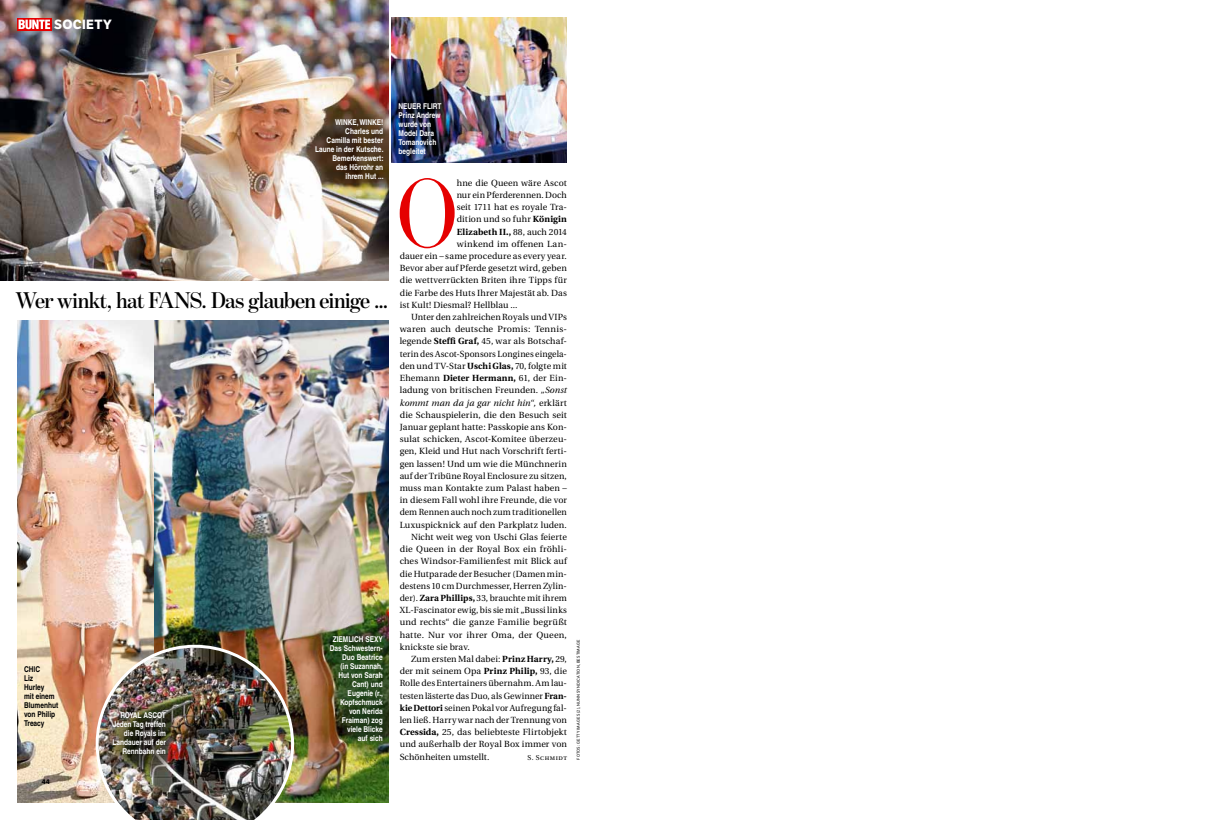
<style>
.page{position:relative;width:1219px;height:820px;background:#fff}
.page>*{position:absolute;margin:0;border:0;box-sizing:border-box;transform-origin:0 0}
.t1{font:98.1px "Benton Mod Disp";color:#e50000}
.t2{font:600 23px "Benton Mod Disp";letter-spacing:-.03em;color:#000}
.t3{font:700 13px "LFT Etica";color:#fff}
.t4{font:8.9px "Utopia";letter-spacing:.01em;color:#000}
.t5{font:8.9px "Utopia";letter-spacing:.01em;color:#000;scale:.96 1}
.t6{font:italic 8.9px "Utopia";color:#000}
.t7{font:700 8.9px "Utopia";letter-spacing:.02em;color:#000}
.t8{font:8.9px "Utopia";letter-spacing:.035em;color:#000}
.t9{font:700 condensed 8px/9px "Helvetica LT";color:#fff;text-align:right}
.t10{font:700 condensed 8px/9px "Helvetica LT";color:#000}
.t11{font:7.1px "Utopia Regular SC";letter-spacing:.08em;color:#000}
.t12{font:700 6.5px "LFT Etica";color:#000}
.t13{font:4px "LFT Etica";letter-spacing:.055em;color:#000}
.s1{font-weight:700}
.s2{font-weight:400}
.s3{font-style:italic}
.s4{font-style:normal}
</style>
<div class="page">
<img style="left:17px;top:320px;width:371px;height:482px">
<img style="left:0;top:0;width:388px;height:280px">
<img style="left:391px;top:17px;width:176px;height:145px">
<svg style="left:17px;top:18px;width:35px;height:12px"></svg>
<svg style="left:19px;top:20px;width:31px;height:9px"></svg>
<img style="left:96px;top:644px;width:198px;height:175px">
<h3 class="t3" style="left:54px;top:17px;width:59px">SOCIETY</h3>
<p class="t9" style="left:315px;top:118px;width:70px">winke, winke!<br>Charles und<br>Camilla mit bester<br>Laune in der Kutsche.<br>Bemerkenswert:<br>das Hörrohr an<br>ihrem Hut ...</p>
<h2 class="t2" style="left:16px;top:287px;width:374px">Wer winkt, hat FANS. Das glauben einige ...</h2>
<p class="t10" style="left:24px;top:663px;width:36px">chic<br>Liz<br>Hurley<br>mit einem<br>Blumenhut von Philip<br>Treacy</p>
<p class="t12" style="left:42px;top:777px;width:10px">44</p>
<p class="t9" style="left:113px;top:710px;width:55px">royal ascot<br>Jeden Tag treffen die Royals im<br>Landauer auf der<br>Rennbahn ein</p>
<p class="t9" style="left:330px;top:634px;width:55px">Ziemlich sexy<br>Das Schwestern-<br>Duo Beatrice<br>(in Suzannah,<br>Hut von Sarah<br>Cant) und<br>Eugenie (r.,<br>Kopfschmuck von Nerida<br>Fraiman) zog viele Blicke<br>auf sich</p>
<p class="t9" style="left:399px;top:102px;width:43px;text-align:left">neuer flirt<br>Prinz Andrew wurde von<br>Model Dara<br>Tomanovich begleitet</p>
<h1 class="t1" style="left:396px;top:159px;width:63px">O</h1>
<p class="t4" style="left:457px;top:178px;width:112px">hne die Queen wäre Ascot</p>
<p class="t4" style="left:457px;top:190px;width:112px">nur ein Pferderennen. Doch</p>
<p class="t4" style="left:457px;top:202px;width:112px">seit 1711 hat es royale Tra-</p>
<p class="t8" style="left:457px;top:214px;width:112px">dition und so fuhr <span class="s1">Königin</span></p>
<p class="t7" style="left:457px;top:226px;width:112px">Elizabeth II., <span class="s2">88, auch 2014</span></p>
<p class="t4" style="left:457px;top:239px;width:112px">winkend im offenen Lan-</p>
<p class="t4" style="left:400px;top:251px;width:169px">dauer ein – same procedure as every year.</p>
<p class="t4" style="left:400px;top:263px;width:169px">Bevor aber auf Pferde gesetzt wird, geben</p>
<p class="t4" style="left:400px;top:275px;width:169px">die wettverrückten Briten ihre Tipps für</p>
<p class="t4" style="left:400px;top:287px;width:169px">die Farbe des Huts Ihrer Majestät ab. Das</p>
<p class="t4" style="left:400px;top:300px;width:119px">ist Kult! Diesmal? Hellblau ...</p>
<p class="t4" style="left:411px;top:312px;width:157px">Unter den zahlreichen Royals und VIPs</p>
<p class="t4" style="left:400px;top:324px;width:169px">waren auch deutsche Promis: Tennis-</p>
<p class="t4" style="left:400px;top:336px;width:169px">legende <span class="s1">Steffi Graf,</span> 45, war als Botschaf-</p>
<p class="t5" style="left:400px;top:348px;width:176px">terin des Ascot-Sponsors Longines eingela-</p>
<p class="t4" style="left:400px;top:361px;width:169px">den und TV-Star <span class="s1">Uschi Glas,</span> 70, folgte mit</p>
<p class="t4" style="left:400px;top:373px;width:169px">Ehemann <span class="s1">Dieter Hermann,</span> 61, der Ein-</p>
<p class="t4" style="left:400px;top:385px;width:169px">ladung von britischen Freunden. <span class="s3">„Sonst</span></p>
<p class="t6" style="left:400px;top:397px;width:169px">kommt man da ja gar nicht hin“, <span class="s4">erklärt</span></p>
<p class="t4" style="left:400px;top:409px;width:169px">die Schauspielerin, die den Besuch seit</p>
<p class="t4" style="left:400px;top:422px;width:169px">Januar geplant hatte: Passkopie ans Kon-</p>
<p class="t4" style="left:400px;top:434px;width:169px">sulat schicken, Ascot-Komitee überzeu-</p>
<p class="t4" style="left:400px;top:446px;width:169px">gen, Kleid und Hut nach Vorschrift ferti-</p>
<p class="t4" style="left:400px;top:458px;width:169px">gen lassen! Und um wie die Münchnerin</p>
<p class="t4" style="left:400px;top:470px;width:169px">auf der Tribüne Royal Enclosure zu sitzen,</p>
<p class="t4" style="left:400px;top:483px;width:169px">muss man Kontakte zum Palast haben –</p>
<p class="t4" style="left:400px;top:495px;width:169px">in diesem Fall wohl ihre Freunde, die vor</p>
<p class="t4" style="left:400px;top:507px;width:169px">dem Rennen auch noch zum traditionellen</p>
<p class="t4" style="left:400px;top:519px;width:169px">Luxuspicknick auf den Parkplatz luden.</p>
<p class="t4" style="left:411px;top:531px;width:157px">Nicht weit weg von Uschi Glas feierte</p>
<p class="t4" style="left:400px;top:544px;width:169px">die Queen in der Royal Box ein fröhli-</p>
<p class="t4" style="left:400px;top:556px;width:169px">ches Windsor-Familienfest mit Blick auf</p>
<p class="t4" style="left:400px;top:568px;width:169px">die Hutparade der Besucher (Damen min-</p>
<p class="t4" style="left:400px;top:580px;width:167px">destens 10 cm Durchmesser, Herren Zylin-</p>
<p class="t4" style="left:400px;top:592px;width:169px">der). <span class="s1">Zara Phillips,</span> 33, brauchte mit ihrem</p>
<p class="t4" style="left:400px;top:605px;width:169px">XL-Fascinator ewig, bis sie mit „Bussi links</p>
<p class="t4" style="left:400px;top:617px;width:169px">und rechts“ die ganze Familie begrüßt</p>
<p class="t4" style="left:400px;top:629px;width:169px">hatte. Nur vor ihrer Oma, der Queen,</p>
<p class="t4" style="left:400px;top:641px;width:72px">knickste sie brav.</p>
<p class="t4" style="left:411px;top:653px;width:157px">Zum ersten Mal dabei: <span class="s1">Prinz Harry,</span> 29,</p>
<p class="t4" style="left:400px;top:666px;width:169px">der mit seinem Opa <span class="s1">Prinz Philip,</span> 93, die</p>
<p class="t4" style="left:400px;top:678px;width:169px">Rolle des Entertainers übernahm. Am lau-</p>
<p class="t4" style="left:400px;top:690px;width:169px">testen lästerte das Duo, als Gewinner <span class="s1">Fran-</span></p>
<p class="t4" style="left:400px;top:702px;width:169px"><span class="s1">kie Dettori</span> seinen Pokal vor Aufregung fal-</p>
<p class="t4" style="left:400px;top:714px;width:169px">len ließ. Harry war nach der Trennung von</p>
<p class="t4" style="left:400px;top:727px;width:169px"><span class="s1">Cressida,</span> 25, das beliebteste Flirtobjekt</p>
<p class="t4" style="left:400px;top:739px;width:169px">und außerhalb der Royal Box immer von</p>
<p class="t4" style="left:400px;top:751px;width:91px">Schönheiten umstellt.</p>
<p class="t11" style="left:527px;top:753px;width:41px">S. Schmidt</p>
<p class="t13" style="left:576px;top:759px;width:121px;rotate:-90deg">Fotos: getty images (2), nunn syndication, bestimage</p>
</div>
